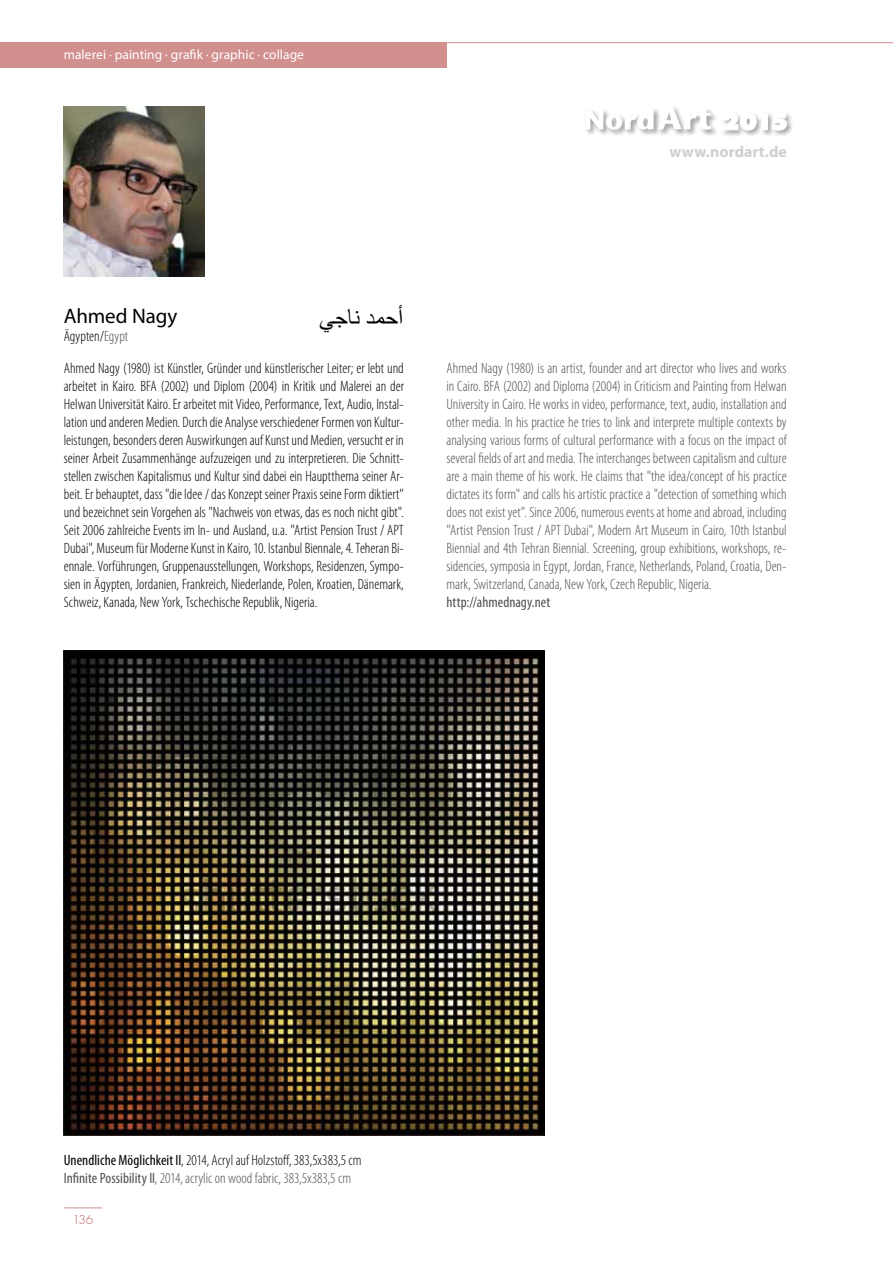
<style>
.page{position:relative;width:893px;height:1263px;background:#fff}
.page>*{position:absolute;margin:0;border:0;box-sizing:border-box;transform-origin:0 0}
.t1{font:25.35px "Times New Roman";color:#000}
.t2{font:21px "Myriad Pro";letter-spacing:-.005em;color:#000}
.t3{font:700 15.9px "Myriad Pro";letter-spacing:.005em;color:#d0cfcf}
.t4{font:300 condensed 15px/18px "Myriad Pro";color:#504f53}
.t5{font:300 condensed 15px/18px "Myriad Pro";color:#000;text-align:justify}
.t6{font:condensed 15px "Myriad Pro";letter-spacing:.005em;color:#504f53}
.t7{font:13.5px "Myriad Pro";letter-spacing:.005em;color:#fff}
.t8{font:300 12px "Futura Std";color:#bc6367}
.s1{color:#504f53}
.s2{font-weight:400;color:#000}
.s3{color:#000}
.s4{font-weight:400}
</style>
<div class="page">
<div style="left:0;top:43px;width:446px;height:25px;background:#d18f8e"></div>
<hr style="left:446px;top:42px;width:447px;height:1px;background:#d18f8e">
<hr style="left:64px;top:1207px;width:38px;height:1px;background:#d18f8e">
<div style="left:720px;top:111px;width:74px;height:27px;background:#000;opacity:.75"></div>
<svg style="left:721px;top:113px;width:66px;height:17px"></svg>
<div style="left:584px;top:107px;width:77px;height:30px;background:#000;opacity:.75"></div>
<div style="left:656px;top:105px;width:62px;height:32px;background:#000;opacity:.75"></div>
<svg style="left:586px;top:106px;width:125px;height:24px"></svg>
<img style="left:64px;top:106px;width:141px;height:170px">
<img style="left:64px;top:651px;width:481px;height:485px">
<p class="t7" style="left:64px;top:46px;width:242px">malerei · painting · grafik · graphic · collage</p>
<h2 class="t2" style="left:64px;top:303px;width:115px">Ahmed Nagy</h2>
<p class="t5" style="left:64px;top:327px;width:66px">Ägypten/<span class="s1">Egypt</span></p>
<h1 class="t1" style="left:319px;top:302px;width:85px">أ أحمدن اجي</h1>
<p class="t3" style="left:669px;top:142px;width:119px">www.nordart.de</p>
<p class="t5" style="left:64px;top:359px;width:342px">Ahmed Nagy (1980) ist Künstler, Gründer und künstlerischer Leiter; er lebt und arbeitet in Kairo. BFA (2002) und Diplom (2004) in Kritik und Malerei an der Helwan Universität Kairo. Er arbeitet mit Video, Performance, Text, Audio, Instal&shy;lation und anderen Medien. Durch die Analyse verschiedener Formen von Kultur&shy;leistungen, besonders deren Auswirkungen auf Kunst und Medien, versucht er in seiner Arbeit Zusammenhänge aufzuzeigen und zu interpretieren. Die Schnitt&shy;stellen zwischen Kapitalismus und Kultur sind dabei ein Hauptthema seiner Ar&shy;beit. Er behauptet, dass "die Idee / das Konzept seiner Praxis seine Form diktiert" und bezeichnet sein Vorgehen als "Nachweis von etwas, das es noch nicht gibt".<br>Seit 2006 zahlreiche Events im In- und Ausland, u.a. "Artist Pension Trust / APT Dubai", Museum für Moderne Kunst in Kairo, 10. Istanbul Biennale, 4. Teheran Bi&shy;ennale. Vorführungen, Gruppenausstellungen, Workshops, Residenzen, Sympo&shy;sien in Ägypten, Jordanien, Frankreich, Niederlande, Polen, Kroatien, Dänemark, Schweiz, Kanada, New York, Tschechische Republik, Nigeria.</p>
<p class="t4" style="left:446px;top:359px;width:342px;text-align:justify">Ahmed Nagy (1980) is an artist, founder and art director who lives and works in Cairo. BFA (2002) and Diploma (2004) in Criticism and Painting from Helwan University in Cairo. He works in video, performance, text, audio, installation and other media. In his practice he tries to link and interprete multiple contexts by analysing various forms of cultural performance with a focus on the impact of several fields of art and media. The interchanges between capitalism and culture are a main theme of his work. He claims that "the idea/concept of his practice dictates its form" and calls his artistic practice a "detection of something which does not exist yet". Since 2006, numerous events at home and abroad, including "Artist Pension Trust / APT Dubai", Modern Art Museum in Cairo, 10th Istanbul Biennial and 4th Tehran Biennial. Screening, group exhibitions, workshops, re&shy;sidencies, symposia in Egypt, Jordan, France, Netherlands, Poland, Croatia, Den&shy;mark, Switzerland, Canada, New York, Czech Republic, Nigeria.</p>
<p class="t6" style="left:446px;top:593px;width:105px">http://ahmednagy.net</p>
<p class="t4" style="left:64px;top:1151px;width:299px"><span class="s2">Unendliche Möglichkeit II</span><span class="s3">, 2014, Acryl auf Holzstoff, 383,5x383,5 cm<br></span><span class="s4">Infinite Possibility II</span>, 2014, acrylic on wood fabric, 383,5x383,5 cm</p>
<p class="t8" style="left:72px;top:1212px;width:22px">136</p>
</div>
